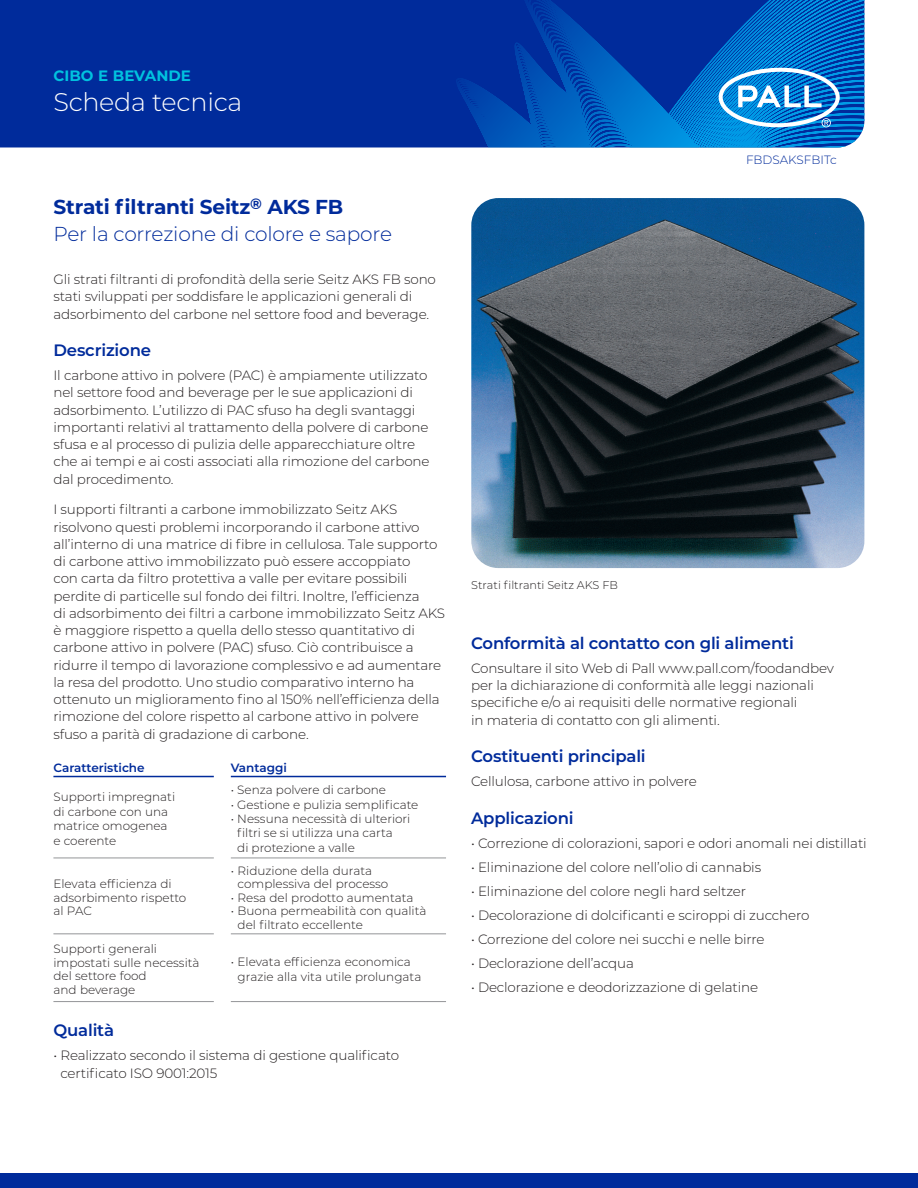
<style>
.page{position:relative;width:918px;height:1188px;background:#fff}
.page>*{position:absolute;margin:0;border:0;box-sizing:border-box;transform-origin:0 0}
.Document_Title{font:300 25.5px "Montserrat";letter-spacing:-.01em;color:#fff}
.Content_Title{font:300 20.1px "Montserrat";letter-spacing:-.01em;color:#002b9b}
.Content_Title-2{font:700 20.1px "Montserrat";letter-spacing:-.01em;color:#002b9b}
.Body_Copy{font:600 16.5px "Montserrat";letter-spacing:-.01em;color:#002b9b}
.t1{font:700 15px "Montserrat";color:#00c2df}
.Body_Copy-2{font:300 13.5px/17.2px "Montserrat";letter-spacing:-.01em;color:#231f20}
.systems_specs_body_c{font:300 12px/13.5px "Montserrat";color:#231f20}
._02_TEXT{font:300 12px/15.8px "Montserrat";color:#231f20}
.t2{font:600 12px "Montserrat";color:#002b9b}
.t3{font:300 12px "Montserrat";color:#002b9b}
.Graphic_Caption_Note{font:300 11.25px "Montserrat";color:#231f20}
</style>
<div class="page">
<div style="left:0;top:0;width:456px;height:147px;background:#002b9b"></div>
<svg style="left:456px;top:0;width:408px;height:147px;background:#004fb3"></svg>
<svg style="left:719px;top:68px;width:121px;height:59px"></svg>
<div style="left:0;top:1173px;width:918px;height:15px;background:#002b9b"></div>
<svg style="left:53px;top:777px;width:393px;height:225px"></svg>
<hr style="left:53px;top:776px;width:161px;height:1px;background:#002b9b">
<hr style="left:231px;top:776px;width:215px;height:1px;background:#002b9b">
<hr style="left:53px;top:858px;width:161px;height:1px;background:#939598">
<hr style="left:231px;top:858px;width:215px;height:1px;background:#939598">
<hr style="left:53px;top:934px;width:161px;height:1px;background:#939598">
<hr style="left:231px;top:934px;width:215px;height:1px;background:#939598">
<hr style="left:53px;top:1001px;width:161px;height:1px;background:#939598">
<hr style="left:231px;top:1001px;width:215px;height:1px;background:#939598">
<img style="left:471px;top:198px;width:393px;height:370px">
<p class="t1" style="left:53px;top:65px;width:139px">CIBO E BEVANDE</p>
<p class="Document_Title" style="left:53px;top:85px;width:191px">Scheda tecnica</p>
<p class="Content_Title-2" style="left:53px;top:192px;width:291px">Strati filtranti Seitz<sup>®</sup> AKS FB</p>
<p class="Content_Title" style="left:53px;top:220px;width:340px">Per la correzione di colore e sapore</p>
<p class="Body_Copy-2" style="left:53px;top:270px;width:384px">Gli strati filtranti di profondità della serie Seitz AKS FB sono stati sviluppati per soddisfare le applicazioni generali di adsorbimento del carbone nel settore food and beverage.</p>
<p class="Body_Copy" style="left:53px;top:338px;width:99px">Descrizione</p>
<p class="Body_Copy-2" style="left:53px;top:366px;width:378px">Il carbone attivo in polvere (PAC) è ampiamente utilizzato nel settore food and beverage per le sue applicazioni di adsorbimento. L’utilizzo di PAC sfuso ha degli svantaggi importanti relativi al trattamento della polvere di carbone sfusa e al processo di pulizia delle apparecchiature oltre che ai tempi e ai costi associati alla rimozione del carbone dal procedimento.</p>
<p class="Body_Copy-2" style="left:53px;top:500px;width:393px">I supporti filtranti a carbone immobilizzato Seitz AKS risolvono questi problemi incorporando il carbone attivo all’interno di una matrice di fibre in cellulosa. Tale supporto di carbone attivo immobilizzato può essere accoppiato<br>con carta da filtro protettiva a valle per evitare possibili perdite di particelle sul fondo dei filtri. Inoltre, l’efficienza<br>di adsorbimento dei filtri a carbone immobilizzato Seitz AKS è maggiore rispetto a quella dello stesso quantitativo di carbone attivo in polvere (PAC) sfuso. Ciò contribuisce a ridurre il tempo di lavorazione complessivo e ad aumentare la resa del prodotto. Uno studio comparativo interno ha ottenuto un miglioramento fino al 150% nell’efficienza della rimozione del colore rispetto al carbone attivo in polvere sfuso a parità di gradazione di carbone.</p>
<p class="t2" style="left:53px;top:759px;width:93px">Caratteristiche</p>
<p class="t2" style="left:231px;top:759px;width:58px">Vantaggi</p>
<p class="systems_specs_body_c" style="left:53px;top:790px;width:123px;line-height:14.4px">Supporti impregnati di carbone con una matrice omogenea e coerente</p>
<p class="systems_specs_body_c" style="left:231px;top:783px;width:157px">• Senza polvere di carbone</p>
<p class="systems_specs_body_c" style="left:231px;top:797px;width:189px">• Gestione e pulizia semplificate</p>
<p class="systems_specs_body_c" style="left:237px;top:811px;width:175px;line-height:14.4px;text-indent:-6px">• Nessuna necessità di ulteriori filtri se si utilizza una carta<br>di protezione a valle</p>
<p class="systems_specs_body_c" style="left:53px;top:877px;width:134px">Elevata efficienza di adsorbimento rispetto al PAC</p>
<p class="systems_specs_body_c" style="left:53px;top:942px;width:148px">Supporti generali impostati sulle necessità del settore food<br>and beverage</p>
<p class="systems_specs_body_c" style="left:238px;top:863px;width:152px;text-indent:-7px">• Riduzione della durata complessiva del processo</p>
<p class="systems_specs_body_c" style="left:231px;top:890px;width:184px">• Resa del prodotto aumentata</p>
<p class="systems_specs_body_c" style="left:238px;top:904px;width:190px;text-indent:-7px">• Buona permeabilità con qualità del filtrato eccellente</p>
<p class="_02_TEXT" style="left:238px;top:953px;width:185px;text-indent:-7px">• Elevata efficienza economica grazie alla vita utile prolungata</p>
<p class="Body_Copy" style="left:53px;top:1019px;width:62px">Qualità</p>
<p class="Body_Copy-2" style="left:60px;top:1047px;width:340px;text-indent:-7px">• Realizzato secondo il sistema di gestione qualificato certificato ISO 9001:2015</p>
<p class="t3" style="left:746px;top:152px;width:92px">FBDSAKSFBITc</p>
<p class="Graphic_Caption_Note" style="left:471px;top:577px;width:148px">Strati filtranti Seitz AKS FB</p>
<p class="Body_Copy" style="left:471px;top:631px;width:324px">Conformità al contatto con gli alimenti</p>
<p class="Body_Copy-2" style="left:471px;top:659px;width:364px">Consultare il sito Web di Pall www.pall.com/foodandbev per la dichiarazione di conformità alle leggi nazionali specifiche e/o ai requisiti delle normative regionali<br>in materia di contatto con gli alimenti.</p>
<p class="Body_Copy" style="left:471px;top:745px;width:176px">Costituenti principali</p>
<p class="Body_Copy-2" style="left:471px;top:772px;width:227px">Cellulosa, carbone attivo in polvere</p>
<p class="Body_Copy" style="left:471px;top:806px;width:104px">Applicazioni</p>
<p class="Body_Copy-2" style="left:471px;top:834px;width:397px">• Correzione di colorazioni, sapori e odori anomali nei distillati</p>
<p class="Body_Copy-2" style="left:471px;top:858px;width:292px">• Eliminazione del colore nell’olio di cannabis</p>
<p class="Body_Copy-2" style="left:471px;top:882px;width:277px">• Eliminazione del colore negli hard seltzer</p>
<p class="Body_Copy-2" style="left:471px;top:906px;width:340px">• Decolorazione di dolcificanti e sciroppi di zucchero</p>
<p class="Body_Copy-2" style="left:471px;top:930px;width:295px">• Correzione del colore nei succhi e nelle birre</p>
<p class="Body_Copy-2" style="left:471px;top:954px;width:164px">• Declorazione dell’acqua</p>
<p class="Body_Copy-2" style="left:471px;top:978px;width:289px">• Declorazione e deodorizzazione di gelatine</p>
</div>
